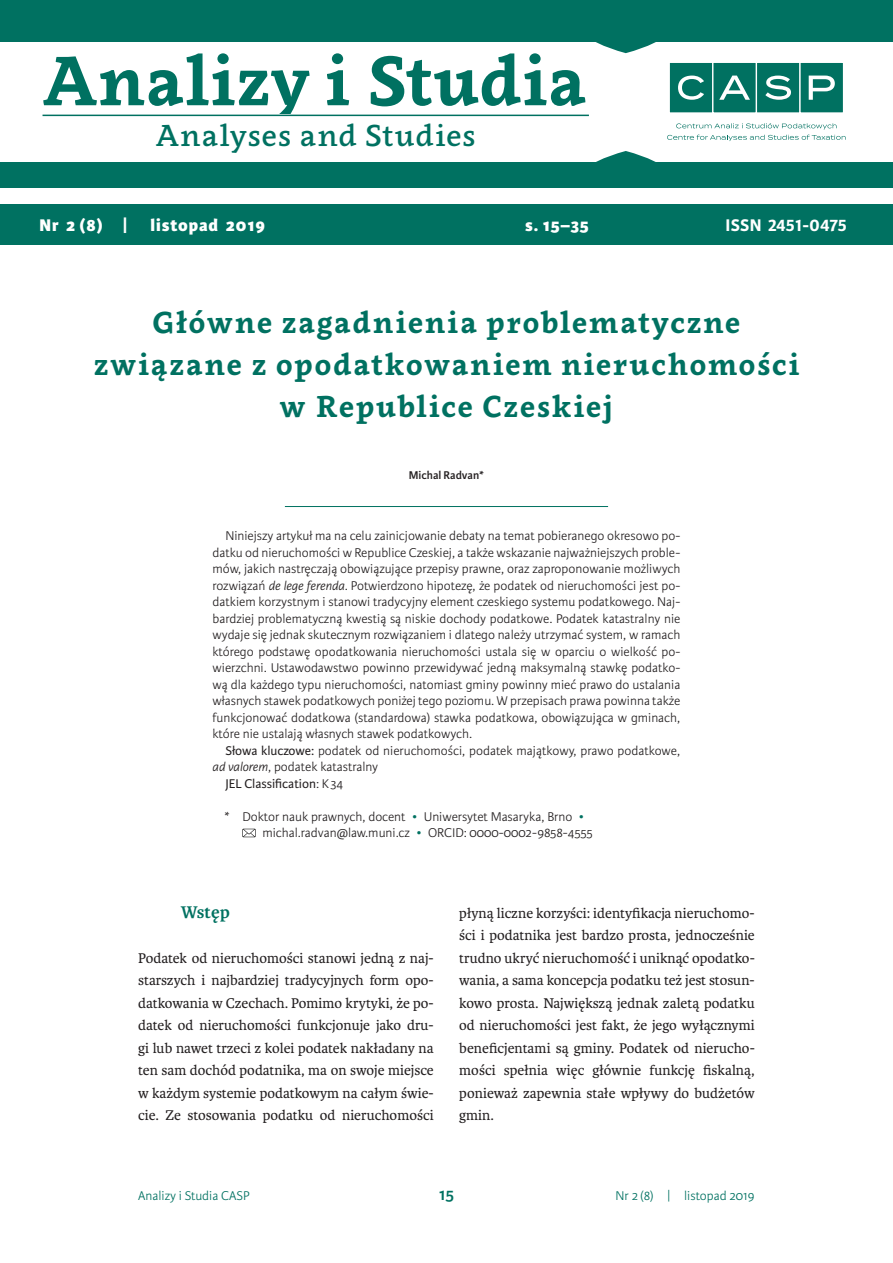
<style>
.page{position:relative;width:893px;height:1263px;background:#fff}
.page>*{position:absolute;margin:0;border:0;box-sizing:border-box;transform-origin:0 0}
.t1{font:700 69px "Clavo";letter-spacing:.005em;color:#007161}
.t2{font:700 30px/42px "Clavo";letter-spacing:.05em;color:#007161;text-align:center}
.t3{font:500 30px "Clavo";letter-spacing:.02em;color:#007161}
.t4{font:800 18px "Karmina Sans";letter-spacing:.05em;color:#fff}
.t5{font:700 18px "Karmina Sans";letter-spacing:.01em;color:#fff}
.t6{font:700 18px "Karmina";letter-spacing:.01em;color:#007161}
.t7{font:600 18px "Karmina Sans";color:#007161}
.t8{font:15px/22.5px "Karmina";color:#231f20;text-align:justify}
.t9{font:300 13.5px/16.5px "Karmina Sans";color:#231f20;text-align:justify}
.t10{font:300 13.5px "Karmina Sans";color:#007161}
.t11{font:13.5px "Karmina Sans";color:#231f20}
.t12{font:600 12px "Karmina Sans";color:#231f20}
.s1{font-style:italic}
.s2{font-weight:400}
.s3{font-weight:300}
.s4{color:#007161}
</style>
<div class="page">
<div style="left:0;top:204px;width:893px;height:40px;background:#007161"></div>
<div style="left:0;top:162px;width:893px;height:26px;background:#007161"></div>
<div style="left:0;top:0;width:893px;height:43px;background:#007161"></div>
<div style="left:669px;top:62px;width:44px;height:51px;background:#007161"></div>
<div style="left:669px;top:62px;width:44px;height:52px;border:1px solid #fff"></div>
<div style="left:713px;top:62px;width:43px;height:51px;background:#007161"></div>
<div style="left:712px;top:62px;width:45px;height:52px;border:1px solid #fff"></div>
<div style="left:756px;top:62px;width:44px;height:51px;background:#007161"></div>
<div style="left:756px;top:62px;width:44px;height:52px;border:1px solid #fff"></div>
<div style="left:800px;top:62px;width:43px;height:51px;background:#007161"></div>
<div style="left:799px;top:62px;width:45px;height:52px;border:1px solid #fff"></div>
<svg style="left:678px;top:76px;width:26px;height:24px"></svg>
<svg style="left:719px;top:76px;width:31px;height:24px"></svg>
<svg style="left:765px;top:76px;width:26px;height:24px"></svg>
<svg style="left:809px;top:76px;width:26px;height:24px"></svg>
<svg style="left:667px;top:123px;width:179px;height:18px"></svg>
<hr style="left:43px;top:115px;width:546px;height:1px;background:#007161">
<svg style="left:581px;top:42px;width:89px;height:11px"></svg>
<svg style="left:596px;top:151px;width:60px;height:11px"></svg>
<hr style="left:285px;top:506px;width:323px;height:1px;background:#007161">
<svg style="left:242px;top:829px;width:14px;height:8px"></svg>
<h1 class="t1" style="left:42px;top:32px;width:545px">Analizy i Studia</h1>
<h2 class="t3" style="left:156px;top:114px;width:322px">Analyses and Studies</h2>
<h3 class="t4" style="left:39px;top:215px;width:90px">Nr 2 (8) |</h3>
<h3 class="t4" style="left:151px;top:215px;width:116px">listopad 2019</h3>
<h3 class="t4" style="left:525px;top:215px;width:65px">s. 15–35</h3>
<h3 class="t5" style="left:725px;top:215px;width:123px">ISSN 2451-0475</h3>
<h2 class="t2" style="left:93px;top:300px;width:707px">Główne zagadnienia problematyczne związane z opodatkowaniem nieruchomości w Republice Czeskiej</h2>
<p class="t12" style="left:409px;top:468px;width:77px">Michal Radvan*</p>
<p class="t9" style="left:213px;top:528px;width:469px;text-indent:13px">Niniejszy artykuł ma na celu zainicjowanie debaty na temat pobieranego okresowo po&shy;datku od nieruchomości w Republice Czeskiej, a także wskazanie najważniejszych proble&shy;mów, jakich nastręczają obowiązujące przepisy prawne, oraz zaproponowanie możliwych rozwiązań <span class="s1">de lege ferenda</span>. Potwierdzono hipotezę, że podatek od nieruchomości jest po&shy;datkiem korzystnym i stanowi tradycyjny element czeskiego systemu podatkowego. Naj&shy;bardziej problematyczną kwestią są niskie dochody podatkowe. Podatek katastralny nie wydaje się jednak skutecznym rozwiązaniem i dlatego należy utrzymać system, w ramach którego podstawę opodatkowania nieruchomości ustala się w oparciu o wielkość po&shy;wierzchni. Ustawodawstwo powinno przewidywać jedną maksymalną stawkę podatko&shy;wą dla każdego typu nieruchomości, natomiast gminy powinny mieć prawo do ustalania własnych stawek podatkowych poniżej tego poziomu. W przepisach prawa powinna także funkcjonować dodatkowa (standardowa) stawka podatkowa, obowiązująca w gminach, które nie ustalają własnych stawek podatkowych.</p>
<p class="t9" style="left:225px;top:742px;width:456px"><span class="s2">Słowa kluczowe:</span> podatek od nieruchomości, podatek majątkowy, prawo podatkowe,</p>
<p class="t9" style="left:213px;top:759px;width:167px"><span class="s1">ad valorem</span>, podatek katastralny</p>
<p class="t11" style="left:225px;top:776px;width:119px">JEL Classification<span class="s3">: K34</span></p>
<p class="t9" style="left:262px;top:808px;width:332px;text-indent:-38px">* Doktor nauk prawnych, docent <span class="s4">•</span> Uniwersytet Masaryka, Brno <span class="s4">• </span>michal.radvan@law.muni.cz <span class="s4">•</span> ORCID: 0000-0002-9858-4555</p>
<h3 class="t6" style="left:181px;top:901px;width:51px">Wstęp</h3>
<p class="t8" style="left:138px;top:947px;width:297px">Podatek od nieruchomości stanowi jedną z naj&shy;starszych i najbardziej tradycyjnych form opo&shy;datkowania w Czechach. Pomimo krytyki, że po&shy;datek od nieruchomości funkcjonuje jako dru&shy;gi lub nawet trzeci z kolei podatek nakładany na ten sam dochód podatnika, ma on swoje miejsce w każdym systemie podatkowym na całym świe&shy;cie. Ze stosowania podatku od nieruchomości</p>
<p class="t8" style="left:459px;top:902px;width:297px">płyną liczne korzyści: identyfikacja nieruchomo&shy;ści i podatnika jest bardzo prosta, jednocześnie trudno ukryć nieruchomość i uniknąć opodatko&shy;wania, a sama koncepcja podatku też jest stosun&shy;kowo prosta. Największą jednak zaletą podatku od nieruchomości jest fakt, że jego wyłącznymi beneficjentami są gminy. Podatek od nierucho&shy;mości spełnia więc głównie funkcję fiskalną, ponieważ zapewnia stałe wpływy do budżetów gmin.</p>
<p class="t10" style="left:138px;top:1188px;width:113px">Analizy i Studia CASP</p>
<h3 class="t7" style="left:439px;top:1183px;width:17px">15</h3>
<p class="t10" style="left:616px;top:1188px;width:141px">Nr 2 (8) | listopad 2019</p>
</div>
